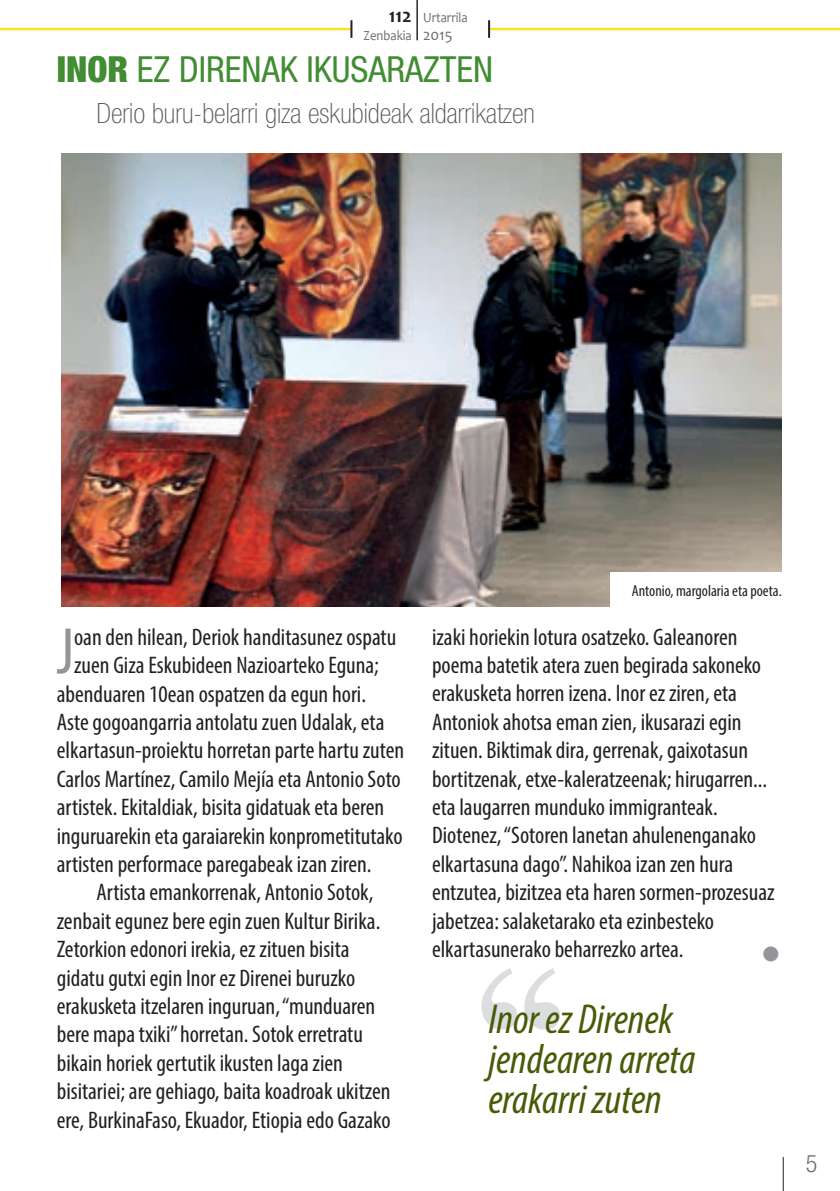
<style>
.page{position:relative;width:840px;height:1191px;background:#fff}
.page>*{position:absolute;margin:0;border:0;box-sizing:border-box;transform-origin:0 0}
.t1{font:condensed 66.2px "Myriad Pro";color:#939598}
.t2{font:italic condensed 42px/40px "Myriad Pro";color:#475b06}
.t3{font:300 condensed 40px "Helvetica";color:#939598}
.t4{font:condensed 36px "Helvetica Neue LT Std";color:#428d33}
.t5{font:100 condensed 28px "Helvetica Neue";color:#57585a}
.t6{font:condensed 24px/28.4px "Myriad Pro";color:#231f20}
.t7{font:300 condensed 24px "Helvetica Neue";color:#6c6d70}
.t8{font:700 20px "Candara";color:#231f20}
.t9{font:condensed 16px "Myriad Pro";color:#231f20}
.t10{font:16px "Candara";color:#6c6d70}
.t11{font:14px "Candara";color:#6c6d70;scale:.9 1}
.s1{font-weight:900}
</style>
<div class="page">
<hr style="left:0;top:28px;width:839px;height:2px;background:#ffe11b">
<div style="left:352px;top:19px;width:136px;height:18px;background:#fff"></div>
<svg style="left:350px;top:20px;width:2px;height:18px"></svg>
<svg style="left:488px;top:20px;width:2px;height:18px"></svg>
<hr style="left:782px;top:1157px;width:1px;height:34px;background:#231f20">
<hr style="left:416px;top:0;width:1px;height:40px;background:#231f20">
<img style="left:61px;top:153px;width:720px;height:454px">
<img style="left:481px;top:968px;width:79px;height:62px">
<div style="left:609px;top:572px;width:178px;height:36px;background:#fff"></div>
<p class="t8" style="left:388px;top:3px;width:24px">112</p>
<p class="t11" style="left:363px;top:26px;width:55px">Zenbakia</p>
<p class="t11" style="left:423px;top:9px;width:51px">Urtarrila</p>
<p class="t10" style="left:423px;top:25px;width:31px">2015</p>
<h3 class="t4" style="left:57px;top:49px;width:433px"><span class="s1">INOR</span> EZ DIRENAK IKUSARAZTEN</h3>
<p class="t5" style="left:96px;top:97px;width:440px">Derio buru-belarri giza eskubideak aldarrikatzen</p>
<h1 class="t1" style="left:56px;top:611px;width:19px">J</h1>
<p class="t6" style="left:74px;top:622px;width:323px">oan den hilean, Deriok handitasunez ospatu</p>
<p class="t6" style="left:74px;top:651px;width:306px">zuen Giza Eskubideen Nazioarteko Eguna;</p>
<p class="t6" style="left:57px;top:679px;width:310px">abenduaren 10ean ospatzen da egun hori.</p>
<p class="t6" style="left:57px;top:707px;width:329px">Aste gogoangarria antolatu zuen Udalak, eta</p>
<p class="t6" style="left:57px;top:736px;width:349px">elkartasun-proiektu horretan parte hartu zuten</p>
<p class="t6" style="left:57px;top:764px;width:345px">Carlos Martínez, Camilo Mejía eta Antonio Soto</p>
<p class="t6" style="left:57px;top:792px;width:329px">artistek. Ekitaldiak, bisita gidatuak eta beren</p>
<p class="t6" style="left:57px;top:821px;width:347px">inguruarekin eta garaiarekin konprometitutako</p>
<p class="t6" style="left:57px;top:849px;width:316px">artisten performace paregabeak izan ziren.</p>
<p class="t6" style="left:96px;top:878px;width:278px">Artista emankorrenak, Antonio Sotok,</p>
<p class="t6" style="left:57px;top:906px;width:325px">zenbait egunez bere egin zuen Kultur Birika.</p>
<p class="t6" style="left:57px;top:934px;width:294px">Zetorkion edonori irekia, ez zituen bisita</p>
<p class="t6" style="left:57px;top:963px;width:300px">gidatu gutxi egin Inor ez Direnei buruzko</p>
<p class="t6" style="left:57px;top:991px;width:320px">erakusketa itzelaren inguruan, “munduaren</p>
<p class="t6" style="left:57px;top:1020px;width:307px">bere mapa txiki” horretan. Sotok erretratu</p>
<p class="t6" style="left:57px;top:1048px;width:287px">bikain horiek gertutik ikusten laga zien</p>
<p class="t6" style="left:57px;top:1076px;width:335px">bisitariei; are gehiago, baita koadroak ukitzen</p>
<p class="t6" style="left:57px;top:1105px;width:335px">ere, BurkinaFaso, Ekuador, Etiopia edo Gazako</p>
<p class="t9" style="left:631px;top:581px;width:151px">Antonio, margolaria eta poeta.</p>
<p class="t6" style="left:432px;top:622px;width:344px">izaki horiekin lotura osatzeko. Galeanoren poema batetik atera zuen begirada sakoneko erakusketa horren izena. Inor ez ziren, eta Antoniok ahotsa eman zien, ikusarazi egin zituen. Biktimak dira, gerrenak, gaixotasun bortitzenak, etxe-kaleratzeenak; hirugarren... eta laugarren munduko immigranteak.<br>Diotenez, “Sotoren lanetan ahulenenganako elkartasuna dago”. Nahikoa izan zen hura entzutea, bizitzea eta haren sormen-prozesuaz jabetzea: salaketarako eta ezinbesteko elkartasunerako beharrezko artea.</p>
<h3 class="t3" style="left:758px;top:931px;width:26px">•</h3>
<h2 class="t2" style="left:488px;top:999px;width:209px">Inor ez Direnek jendearen arreta erakarri zuten</h2>
<p class="t7" style="left:805px;top:1150px;width:13px">5</p>
</div>
